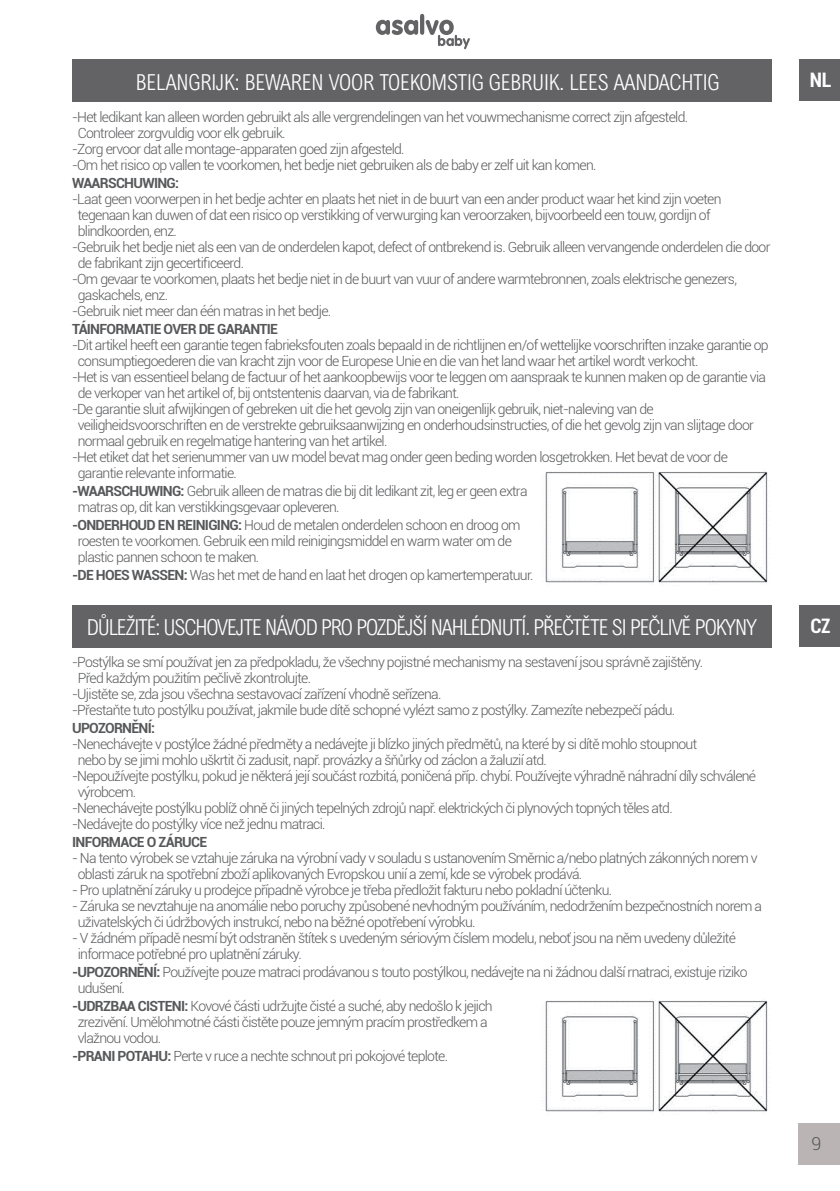
<style>
.page{position:relative;width:840px;height:1191px;background:#fff}
.page>*{position:absolute;margin:0;border:0;box-sizing:border-box;transform-origin:0 0}
.t1{font:300 22px "Arial Nova Cond";letter-spacing:-.05em;color:#fff}
.t2{font:300 22px "Arial Nova Cond";letter-spacing:-.01em;color:#fff}
.t3{font:700 condensed 20px "Roboto";color:#fff}
.t4{font:300 18px "Roboto";color:#57585a}
.t5{font:300 14px/16px "Roboto";letter-spacing:-.05em;color:#57585a}
.t6{font:700 14px "Roboto";letter-spacing:-.05em;color:#57585a}
.s1{font-weight:700}
</style>
<div class="page">
<div style="left:797px;top:1123px;width:42px;height:41px;background:#bab5b4"></div>
<svg style="left:375px;top:14px;width:94px;height:35px"></svg>
<div style="left:799px;top:60px;width:40px;height:41px;background:#636366"></div>
<div style="left:799px;top:605px;width:40px;height:42px;background:#636366"></div>
<div style="left:72px;top:60px;width:699px;height:42px;background:#636366"></div>
<div style="left:72px;top:605px;width:699px;height:43px;background:#636366"></div>
<img style="left:545px;top:471px;width:223px;height:112px">
<img style="left:545px;top:1000px;width:223px;height:112px">
<h1 class="t2" style="left:136px;top:69px;width:585px">BELANGRIJK: BEWAREN VOOR TOEKOMSTIG GEBRUIK. LEES AANDACHTIG</h1>
<p class="t5" style="left:72px;top:109px;width:617px">-Het ledikant kan alleen worden gebruikt als alle vergrendelingen van het vouwmechanisme correct zijn afgesteld.</p>
<p class="t5" style="left:78px;top:125px;width:209px">Controleer zorgvuldig voor elk gebruik.</p>
<p class="t5" style="left:72px;top:141px;width:334px">-Zorg ervoor dat alle montage-apparaten goed zijn afgesteld.</p>
<p class="t5" style="left:72px;top:157px;width:525px">-Om het risico op vallen te voorkomen, het bedje niet gebruiken als de baby er zelf uit kan komen.</p>
<p class="t6" style="left:72px;top:173px;width:109px">WAARSCHUWING:</p>
<p class="t5" style="left:72px;top:191px;width:650px">-Laat geen voorwerpen in het bedje achter en plaats het niet in de buurt van een ander product waar het kind zijn voeten</p>
<p class="t5" style="left:78px;top:207px;width:634px">tegenaan kan duwen of dat een risico op verstikking of verwurging kan veroorzaken, bijvoorbeeld een touw, gordijn of</p>
<p class="t5" style="left:78px;top:223px;width:101px">blindkoorden, enz.</p>
<p class="t5" style="left:72px;top:239px;width:699px">-Gebruik het bedje niet als een van de onderdelen kapot, defect of ontbrekend is. Gebruik alleen vervangende onderdelen die door</p>
<p class="t5" style="left:78px;top:255px;width:168px">de fabrikant zijn gecertificeerd.</p>
<p class="t5" style="left:72px;top:271px;width:666px">-Om gevaar te voorkomen, plaats het bedje niet in de buurt van vuur of andere warmtebronnen, zoals elektrische genezers,</p>
<p class="t5" style="left:78px;top:287px;width:92px">gaskachels, enz.</p>
<p class="t5" style="left:72px;top:303px;width:260px">-Gebruik niet meer dan één matras in het bedje.</p>
<p class="t6" style="left:72px;top:319px;width:207px">TÁINFORMATIE OVER DE GARANTIE</p>
<p class="t5" style="left:72px;top:337px;width:697px">-Dit artikel heeft een garantie tegen fabrieksfouten zoals bepaald in de richtlijnen en/of wettelijke voorschriften inzake garantie op</p>
<p class="t5" style="left:78px;top:353px;width:622px">consumptiegoederen die van kracht zijn voor de Europese Unie en die van het land waar het artikel wordt verkocht.</p>
<p class="t5" style="left:72px;top:369px;width:695px">-Het is van essentieel belang de factuur of het aankoopbewijs voor te leggen om aanspraak te kunnen maken op de garantie via</p>
<p class="t5" style="left:78px;top:385px;width:383px">de verkoper van het artikel of, bij ontstentenis daarvan, via de fabrikant.</p>
<p class="t5" style="left:72px;top:401px;width:582px">-De garantie sluit afwijkingen of gebreken uit die het gevolg zijn van oneigenlijk gebruik, niet-naleving van de</p>
<p class="t5" style="left:78px;top:417px;width:677px">veiligheidsvoorschriften en de verstrekte gebruiksaanwijzing en onderhoudsinstructies, of die het gevolg zijn van slijtage door</p>
<p class="t5" style="left:78px;top:433px;width:311px">normaal gebruik en regelmatige hantering van het artikel.</p>
<p class="t5" style="left:72px;top:449px;width:657px">-Het etiket dat het serienummer van uw model bevat mag onder geen beding worden losgetrokken. Het bevat de voor de</p>
<p class="t5" style="left:78px;top:465px;width:160px">garantie relevante informatie.</p>
<p class="t5" style="left:78px;top:483px;width:451px;text-indent:-6px"><span class="s1">-WAARSCHUWING:</span> Gebruik alleen de matras die bij dit ledikant zit, leg er geen extra matras op, dit kan verstikkingsgevaar opleveren.</p>
<p class="t5" style="left:78px;top:517px;width:444px;text-indent:-6px"><span class="s1">-ONDERHOUD EN REINIGING:</span> Houd de metalen onderdelen schoon en droog om roesten te voorkomen. Gebruik een mild reinigingsmiddel en warm water om de plastic pannen schoon te maken.</p>
<p class="t5" style="left:72px;top:567px;width:463px"><span class="s1">-DE HOES WASSEN:</span> Was het met de hand en laat het drogen op kamertemperatuur.</p>
<h1 class="t1" style="left:87px;top:613px;width:671px">DŮLEŽITÉ: USCHOVEJTE NÁVOD PRO POZDĚJŠÍ NAHLÉDNUTÍ. PŘEČTĚTE SI PEČLIVĚ POKYNY</h1>
<p class="t5" style="left:72px;top:653px;width:632px">-Postýlka se smí používat jen za předpokladu, že všechny pojistné mechanismy na sestavení jsou správně zajištěny.</p>
<p class="t5" style="left:78px;top:669px;width:235px">Před každým použitím pečlivě zkontrolujte.</p>
<p class="t5" style="left:72px;top:685px;width:370px">-Ujistěte se, zda jsou všechna sestavovací zařízení vhodně seřízena.</p>
<p class="t5" style="left:72px;top:701px;width:604px">-Přestaňte tuto postýlku používat, jakmile bude dítě schopné vylézt samo z postýlky. Zamezíte nebezpečí pádu.</p>
<p class="t6" style="left:72px;top:718px;width:84px">UPOZORNĚNÍ:</p>
<p class="t5" style="left:72px;top:735px;width:626px">-Nenechávejte v postýlce žádné předměty a nedávejte ji blízko jiných předmětů, na které by si dítě mohlo stoupnout</p>
<p class="t5" style="left:78px;top:751px;width:470px">nebo by se jimi mohlo uškrtit či zadusit, např. provázky a šňůrky od záclon a žaluzií atd.</p>
<p class="t5" style="left:72px;top:767px;width:685px">-Nepoužívejte postýlku, pokud je některá její součást rozbitá, poničená příp. chybí. Používejte výhradně náhradní díly schválené</p>
<p class="t5" style="left:78px;top:783px;width:60px">výrobcem.</p>
<p class="t5" style="left:72px;top:799px;width:601px">-Nenechávejte postýlku poblíž ohně či jiných tepelných zdrojů např. elektrických či plynových topných těles atd.</p>
<p class="t5" style="left:72px;top:815px;width:255px">-Nedávejte do postýlky více než jednu matraci.</p>
<p class="t6" style="left:72px;top:832px;width:137px">INFORMACE O ZÁRUCE</p>
<p class="t5" style="left:78px;top:849px;width:681px;text-indent:-6px">- Na tento výrobek se vztahuje záruka na výrobní vady v souladu s ustanovením Směrnic a/nebo platných zákonných norem v oblasti záruk na spotřební zboží aplikovaných Evropskou unií a zemí, kde se výrobek prodává.</p>
<p class="t5" style="left:72px;top:881px;width:541px">- Pro uplatnění záruky u prodejce případně výrobce je třeba předložit fakturu nebo pokladní účtenku.</p>
<p class="t5" style="left:78px;top:897px;width:685px;text-indent:-6px">- Záruka se nevztahuje na anomálie nebo poruchy způsobené nevhodným používáním, nedodržením bezpečnostních norem a uživatelských či údržbových instrukcí, nebo na běžné opotřebení výrobku.</p>
<p class="t5" style="left:78px;top:929px;width:659px;text-indent:-6px">- V žádném případě nesmí být odstraněn štítek s uvedeným sériovým číslem modelu, neboť jsou na něm uvedeny důležité informace potřebné pro uplatnění záruky.</p>
<p class="t5" style="left:78px;top:963px;width:671px;text-indent:-6px"><span class="s1">-UPOZORNĚNÍ:</span> Používejte pouze matraci prodávanou s touto postýlkou, nedávejte na ni žádnou další rnatraci, existuje riziko udušení.</p>
<p class="t5" style="left:78px;top:997px;width:416px;text-indent:-6px"><span class="s1">-UDRZBAA CISTENI:</span> Kovové části udržujte čisté a suché, aby nedošlo k jejich zrezivění. Umělohmotné části čistěte pouze jemným pracím prostředkem a vlažnou vodou.</p>
<p class="t5" style="left:72px;top:1047px;width:377px"><span class="s1">-PRANI POTAHU:</span> Perte v ruce a nechte schnout pri pokojové teplote.</p>
<h2 class="t3" style="left:809px;top:66px;width:23px">NL</h2>
<h2 class="t3" style="left:810px;top:612px;width:22px">CZ</h2>
<p class="t4" style="left:811px;top:1130px;width:11px">9</p>
</div>
